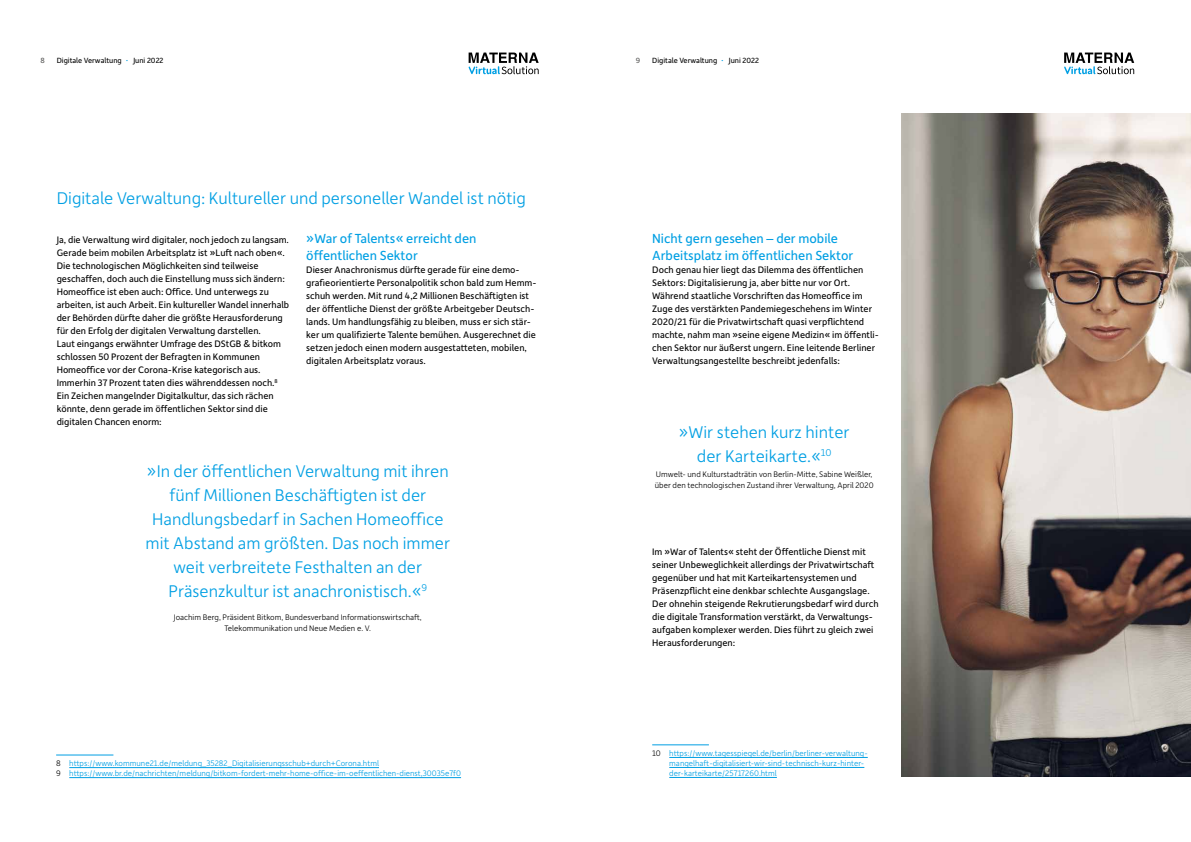
<style>
.page{position:relative;width:1191px;height:842px;background:#fff}
.page>*{position:absolute;margin:0;border:0;box-sizing:border-box;transform-origin:0 0}
.t1{font:300 18px/24px "Depot New";color:#009fe3;text-align:center}
.t2{font:14px/16.8px "Depot New";color:#009fe3}
.t3{font:10px/13px "Depot New";color:#000}
.t4{font:300 8.5px/10px "Depot New";color:#009fe3}
.t5{font:300 8.5px/11px "Depot New";color:#000;text-align:center}
.t6{font:8px "Depot New";color:#000}
.t7{font:8px "Depot New";color:#575756}
.s1{font-size:10px;color:#009fe3}
.s2{color:#000}
</style>
<div class="page">
<hr style="left:56px;top:755px;width:57px;height:1px;background:#009fe3">
<hr style="left:69px;top:767px;width:310px;height:1px;background:#009fe3">
<hr style="left:69px;top:777px;width:392px;height:1px;background:#009fe3">
<img style="left:901px;top:114px;width:290px;height:663px">
<hr style="left:652px;top:745px;width:57px;height:1px;background:#009fe3">
<hr style="left:669px;top:757px;width:198px;height:1px;background:#009fe3">
<hr style="left:669px;top:767px;width:195px;height:1px;background:#009fe3">
<hr style="left:669px;top:777px;width:108px;height:1px;background:#009fe3">
<svg style="left:468px;top:53px;width:70px;height:21px"></svg>
<svg style="left:1064px;top:53px;width:70px;height:21px"></svg>
<p class="t7" style="left:40px;top:55px;width:6px">8</p>
<p class="t6" style="left:57px;top:55px;width:108px">Digitale Verwaltung <span class="s1">·</span> Juni 2022</p>
<p class="t7" style="left:636px;top:55px;width:6px">9</p>
<p class="t6" style="left:652px;top:55px;width:108px">Digitale Verwaltung <span class="s1">·</span> Juni 2022</p>
<h1 class="t1" style="left:57px;top:186px;width:470px">Digitale Verwaltung: Kultureller und personeller Wandel ist nötig</h1>
<p class="t3" style="left:57px;top:233px;width:234px">Ja, die Verwaltung wird digitaler, noch jedoch zu langsam.<br>Gerade beim mobilen Arbeitsplatz ist »Luft nach oben«.<br>Die technologischen Möglichkeiten sind teilweise geschaffen, doch auch die Einstellung muss sich ändern:<br>Homeoffice ist eben auch: Office. Und unterwegs zu arbeiten, ist auch Arbeit. Ein kultureller Wandel innerhalb der Behörden dürfte daher die größte Herausforderung für den Erfolg der digitalen Verwaltung darstellen.<br>Laut eingangs erwähnter Umfrage des DStGB &amp; bitkom schlossen 50 Prozent der Befragten in Kommunen Homeoffice vor der Corona-Krise kategorisch aus.<br>Immerhin 37 Prozent taten dies währenddessen noch.<sup>8<br></sup>Ein Zeichen mangelnder Digitalkultur, das sich rächen könnte, denn gerade im öffentlichen Sektor sind die digitalen Chancen enorm:</p>
<h2 class="t2" style="left:306px;top:230px;width:172px">»War of Talents« erreicht den öffentlichen Sektor</h2>
<p class="t3" style="left:306px;top:263px;width:232px">Dieser Anachronismus dürfte gerade für eine demo&shy;grafieorientierte Personalpolitik schon bald zum Hemm&shy;schuh werden. Mit rund 4,2 Millionen Beschäftigten ist der öffentliche Dienst der größte Arbeitgeber Deutsch&shy;lands. Um handlungsfähig zu bleiben, muss er sich stär&shy;ker um qualifizierte Talente bemühen. Ausgerechnet die setzen jedoch einen modern ausgestatteten, mobilen, digitalen Arbeitsplatz voraus.</p>
<h1 class="t1" style="left:146px;top:459px;width:306px">»In der öffentlichen Verwaltung mit ihren fünf Millionen Beschäftigten ist der Handlungsbedarf in Sachen Homeoffice mit Abstand am größten. Das noch immer weit verbreitete Festhalten an der Präsenzkultur ist anachronistisch.«<sup>9</sup></h1>
<p class="t5" style="left:174px;top:612px;width:249px">Joachim Berg, Präsident Bitkom, Bundesverband Informationswirtschaft,<br>Telekommunikation und Neue Medien e. V.</p>
<h2 class="t2" style="left:652px;top:230px;width:203px">Nicht gern gesehen – der mobile<br>Arbeitsplatz im öffentlichen Sektor</h2>
<p class="t3" style="left:652px;top:263px;width:228px">Doch genau hier liegt das Dilemma des öffentlichen Sektors: Digitalisierung ja, aber bitte nur vor Ort.<br>Während staatliche Vorschriften das Homeoffice im Zuge des verstärkten Pandemiegeschehens im Winter 2020/21 für die Privatwirtschaft quasi verpflichtend machte, nahm man »seine eigene Medizin« im öffentli&shy;chen Sektor nur äußerst ungern. Eine leitende Berliner Verwaltungsangestellte beschreibt jedenfalls:</p>
<h1 class="t1" style="left:679px;top:420px;width:172px">»Wir stehen kurz hinter der Karteikarte.«<sup>10</sup></h1>
<p class="t5" style="left:655px;top:469px;width:220px;text-align:left">Umwelt- und Kulturstadträtin von Berlin- Mitte, Sabine Weißler, über den technologischen Zustand ihrer Verwaltung, April 2020</p>
<p class="t3" style="left:652px;top:545px;width:228px">Im »War of Talents« steht der Öffentliche Dienst mit seiner Unbeweglichkeit allerdings der Privatwirtschaft gegenüber und hat mit Karteikartensystemen und Präsenzpflicht eine denkbar schlechte Ausgangslage.<br>Der ohnehin steigende Rekrutierungsbedarf wird durch die digitale Transformation verstärkt, da Verwaltungs&shy;aufgaben komplexer werden. Dies führt zu gleich zwei Herausforderungen:</p>
<p class="t4" style="left:56px;top:758px;width:406px"><span class="s2">8</span> https://www.kommune21.de/meldung_35282_Digitalisierungsschub+durch+Corona.html<br><span class="s2">9</span> https://www.br.de/nachrichten/meldung/bitkom-fordert- mehr- home-office-im-oeffentlichen-dienst,30035e7f0</p>
<p class="t4" style="left:669px;top:748px;width:198px;text-indent:-17px"><span class="s2">10</span> https://www.tagesspiegel.de/berlin/berliner-verwaltung-- mangelhaft-digitalisiert-wir-sind-technisch- kurz- hinter&shy;der- karteikarte/25717260.html</p>
</div>
